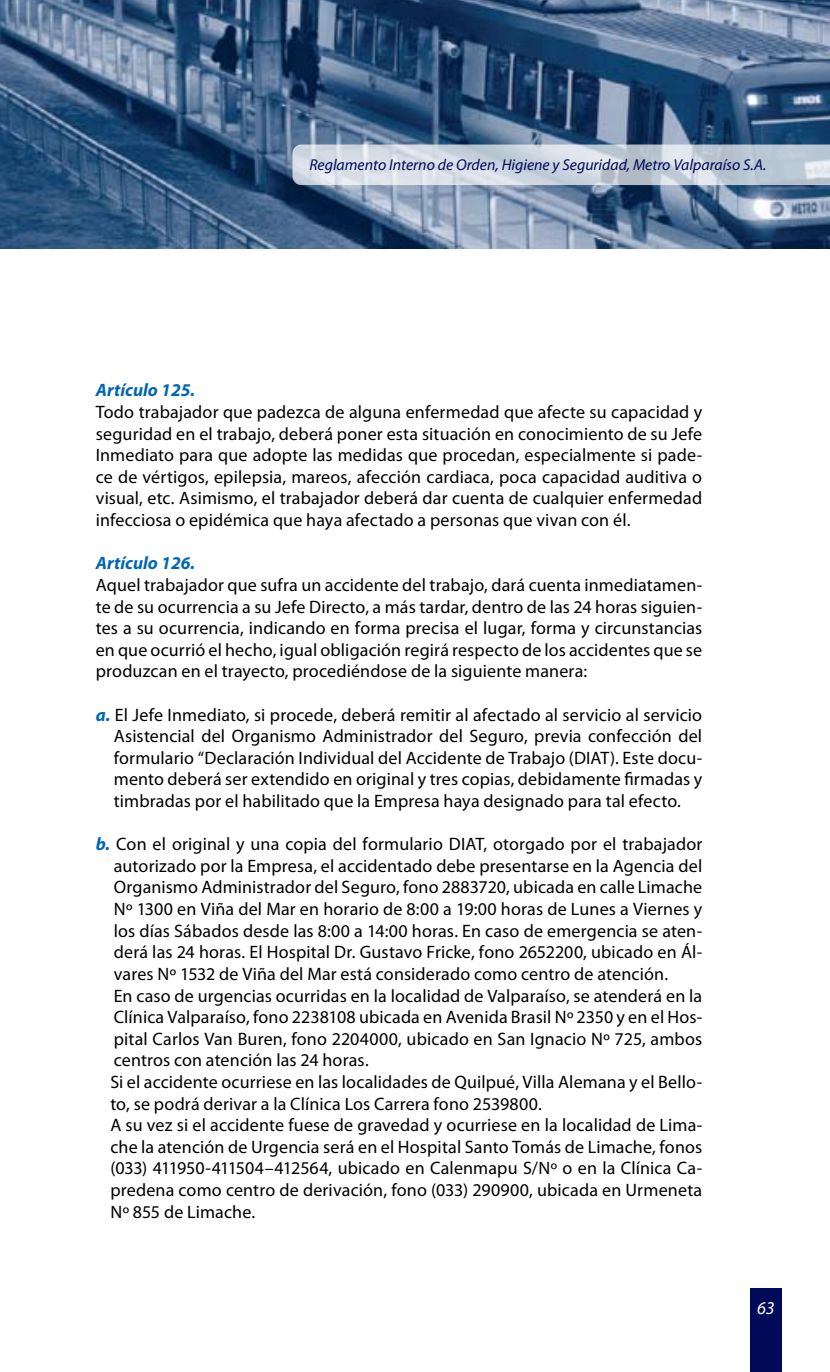
<style>
.page{position:relative;width:830px;height:1372px;background:#fff}
.page>*{position:absolute;margin:0;border:0;box-sizing:border-box;transform-origin:0 0}
.t1{font:18px/21.6px "Myriad Pro";letter-spacing:.01em;color:#000;text-align:justify}
.t2{font:italic 700 18px "Myriad Pro";color:#0066b3}
.t3{font:italic 18px "Myriad Pro";color:#fff}
.t4{font:italic 15.75px "Myriad Pro";color:#000a59}
.s1{font-weight:700;font-style:italic;color:#0066b3}
</style>
<div class="page">
<img style="left:0;top:0;width:829px;height:249px">
<svg style="left:292px;top:144px;width:537px;height:41px;background:#c9d2dc"></svg>
<div style="left:749px;top:1288px;width:32px;height:83px;background:#000a59"></div>
<p class="t4" style="left:309px;top:155px;width:458px">Reglamento Interno de Orden, Higiene y Seguridad, Metro Valparaíso S.A.</p>
<p class="t2" style="left:96px;top:378px;width:101px">Artículo 125.</p>
<p class="t1" style="left:96px;top:401px;width:607px">Todo trabajador que padezca de alguna enfermedad que afecte su capacidad y seguridad en el trabajo, deberá poner esta situación en conocimiento de su Jefe Inmediato para que adopte las medidas que procedan, especialmente si pade&shy;ce de vértigos, epilepsia, mareos, afección cardiaca, poca capacidad auditiva o visual, etc. Asimismo, el trabajador deberá dar cuenta de cualquier enfermedad infecciosa o epidémica que haya afectado a personas que vivan con él.</p>
<p class="t2" style="left:96px;top:551px;width:101px">Artículo 126.</p>
<p class="t1" style="left:96px;top:573px;width:607px">Aquel trabajador que sufra un accidente del trabajo, dará cuenta inmediatamen&shy;te de su ocurrencia a su Jefe Directo, a más tardar, dentro de las 24 horas siguien&shy;tes a su ocurrencia, indicando en forma precisa el lugar, forma y circunstancias en que ocurrió el hecho, igual obligación regirá respecto de los accidentes que se produzcan en el trayecto, procediéndose de la siguiente manera:</p>
<p class="t1" style="left:114px;top:703px;width:589px;text-indent:-18px"><span class="s1">a.</span> El Jefe Inmediato, si procede, deberá remitir al afectado al servicio al servicio Asistencial del Organismo Administrador del Seguro, previa confección del formulario “Declaración Individual del Accidente de Trabajo (DIAT). Este docu&shy;mento deberá ser extendido en original y tres copias, debidamente firmadas y timbradas por el habilitado que la Empresa haya designado para tal efecto.</p>
<p class="t1" style="left:110px;top:833px;width:593px;text-align:left;text-indent:-15px"><span class="s1">b.</span> Con el original y una copia del formulario DIAT, otorgado por el trabajador autorizado por la Empresa, el accidentado debe presentarse en la Agencia del Organismo Administrador del Seguro, fono 2883720, ubicada en calle Limache Nº 1300 en Viña del Mar en horario de 8:00 a 19:00 horas de Lunes a Viernes y los días Sábados desde las 8:00 a 14:00 horas. En caso de emergencia se aten&shy;derá las 24 horas. El Hospital Dr. Gustavo Fricke, fono 2652200, ubicado en Ál&shy;vares Nº 1532 de Viña del Mar está considerado como centro de atención.<br>En caso de urgencias ocurridas en la localidad de Valparaíso, se atenderá en la Clínica Valparaíso, fono 2238108 ubicada en Avenida Brasil Nº 2350 y en el Hos&shy;pital Carlos Van Buren, fono 2204000, ubicado en San Ignacio Nº 725, ambos centros con atención las 24 horas.<br>Si el accidente ocurriese en las localidades de Quilpué, Villa Alemana y el Bello&shy;to, se podrá derivar a la Clínica Los Carrera fono 2539800.<br>A su vez si el accidente fuese de gravedad y ocurriese en la localidad de Lima&shy;che la atención de Urgencia será en el Hospital Santo Tomás de Limache, fonos (033) 411950-411504–412564, ubicado en Calenmapu S/Nº o en la Clínica Ca&shy;predena como centro de derivación, fono (033) 290900, ubicada en Urmeneta Nº 855 de Limache.</p>
<p class="t3" style="left:756px;top:1296px;width:19px">63</p>
</div>
